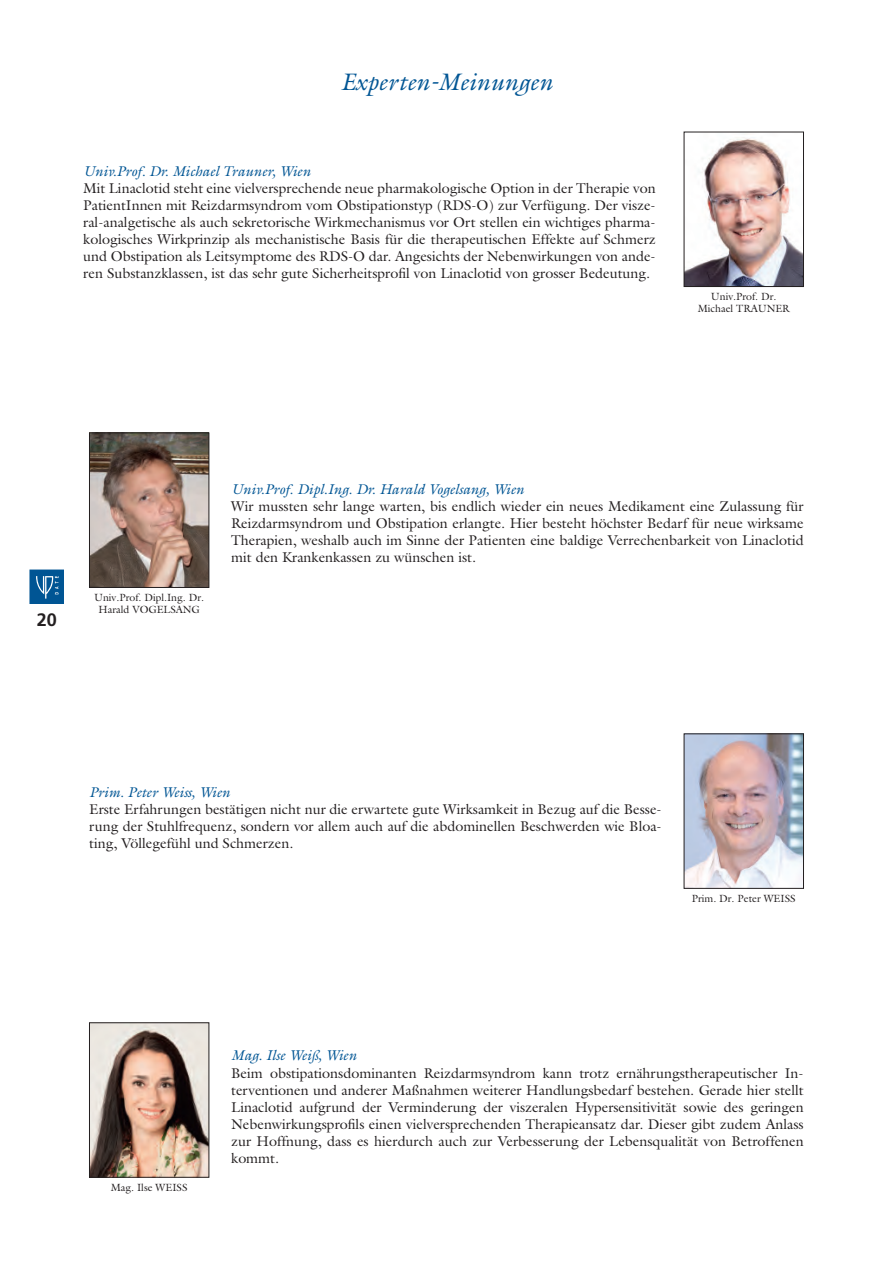
<style>
.page{position:relative;width:893px;height:1263px;background:#fff}
.page>*{position:absolute;margin:0;border:0;box-sizing:border-box;transform-origin:0 0}
.HLText{font:italic 24px "Galliard Std";color:#005594}
.t1{font:700 18px "Frutiger";color:#231f20}
.HLText-2{font:14.25px/17.1px "Galliard Std";color:#231f20;text-align:justify}
.HLText-3{font:italic 14.25px "Galliard Std";color:#005594}
.Photo-Experte{font:10.5px/12px "Galliard Std";color:#231f20;text-align:center}
</style>
<div class="page">
<div style="left:30px;top:570px;width:34px;height:34px;background:#005594"></div>
<svg style="left:36px;top:576px;width:22px;height:23px"></svg>
<img style="left:686px;top:137px;width:116px;height:148px">
<div style="left:684px;top:132px;width:120px;height:155px;border:1px solid #231f20"></div>
<img style="left:91px;top:435px;width:116px;height:151px">
<div style="left:89px;top:433px;width:120px;height:155px;border:1px solid #231f20"></div>
<img style="left:686px;top:736px;width:116px;height:150px">
<div style="left:684px;top:734px;width:120px;height:154px;border:1px solid #231f20"></div>
<img style="left:91px;top:1024px;width:116px;height:151px">
<div style="left:89px;top:1022px;width:120px;height:155px;border:1px solid #231f20"></div>
<p class="HLText" style="left:340px;top:66px;width:214px">Experten-Meinungen</p>
<p class="HLText-3" style="left:83px;top:162px;width:229px">Univ.Prof. Dr. Michael Trauner, Wien</p>
<p class="HLText-2" style="left:83px;top:179px;width:574px">Mit Linaclotid steht eine vielversprechende neue pharmakologische Option in der Therapie von PatientInnen mit Reizdarmsyndrom vom Obstipationstyp (RDS-O) zur Verfügung. Der visze&shy;ral-analgetische als auch sekretorische Wirkmechanismus vor Ort stellen ein wichtiges pharma&shy;kologisches Wirkprinzip als mechanistische Basis für die therapeutischen Effekte auf Schmerz und Obstipation als Leitsymptome des RDS-O dar. Angesichts der Nebenwirkungen von ande&shy;ren Substanzklassen, ist das sehr gute Sicherheitsprofil von Linaclotid von grosser Bedeutung.</p>
<p class="Photo-Experte" style="left:698px;top:290px;width:93px">Univ.Prof. Dr.<br>Michael TRAUNER</p>
<p class="t1" style="left:37px;top:609px;width:22px">20</p>
<p class="Photo-Experte" style="left:94px;top:591px;width:111px">Univ.Prof. Dipl.Ing. Dr.<br>Harald VOGELSANG</p>
<p class="HLText-3" style="left:231px;top:480px;width:294px">Univ.Prof. Dipl.Ing. Dr. Harald Vogelsang, Wien</p>
<p class="HLText-2" style="left:231px;top:497px;width:574px">Wir mussten sehr lange warten, bis endlich wieder ein neues Medikament eine Zulassung für Reizdarmsyndrom und Obstipation erlangte. Hier besteht höchster Bedarf für neue wirksame Therapien, weshalb auch im Sinne der Patienten eine baldige Verrechenbarkeit von Linaclotid mit den Krankenkassen zu wünschen ist.</p>
<p class="HLText-3" style="left:89px;top:783px;width:142px">Prim. Peter Weiss, Wien</p>
<p class="HLText-2" style="left:89px;top:801px;width:574px">Erste Erfahrungen bestätigen nicht nur die erwartete gute Wirksamkeit in Bezug auf die Besse&shy;rung der Stuhlfrequenz, sondern vor allem auch auf die abdominellen Beschwerden wie Bloa&shy;ting, Völlegefühl und Schmerzen.</p>
<p class="Photo-Experte" style="left:692px;top:892px;width:105px">Prim. Dr. Peter WEISS</p>
<p class="Photo-Experte" style="left:111px;top:1181px;width:78px">Mag. Ilse WEISS</p>
<p class="HLText-3" style="left:231px;top:1047px;width:127px">Mag. Ilse Weiß, Wien</p>
<p class="HLText-2" style="left:231px;top:1064px;width:574px">Beim obstipationsdominanten Reizdarmsyndrom kann trotz ernährungstherapeutischer In&shy;terventionen und anderer Maßnahmen weiterer Handlungsbedarf bestehen. Gerade hier stellt Linaclotid aufgrund der Verminderung der viszeralen Hypersensitivität sowie des geringen Nebenwirkungsprofils einen vielversprechenden Therapieansatz dar. Dieser gibt zudem Anlass zur Hoffnung, dass es hierdurch auch zur Verbesserung der Lebensqualität von Betroffenen kommt.</p>
</div>
